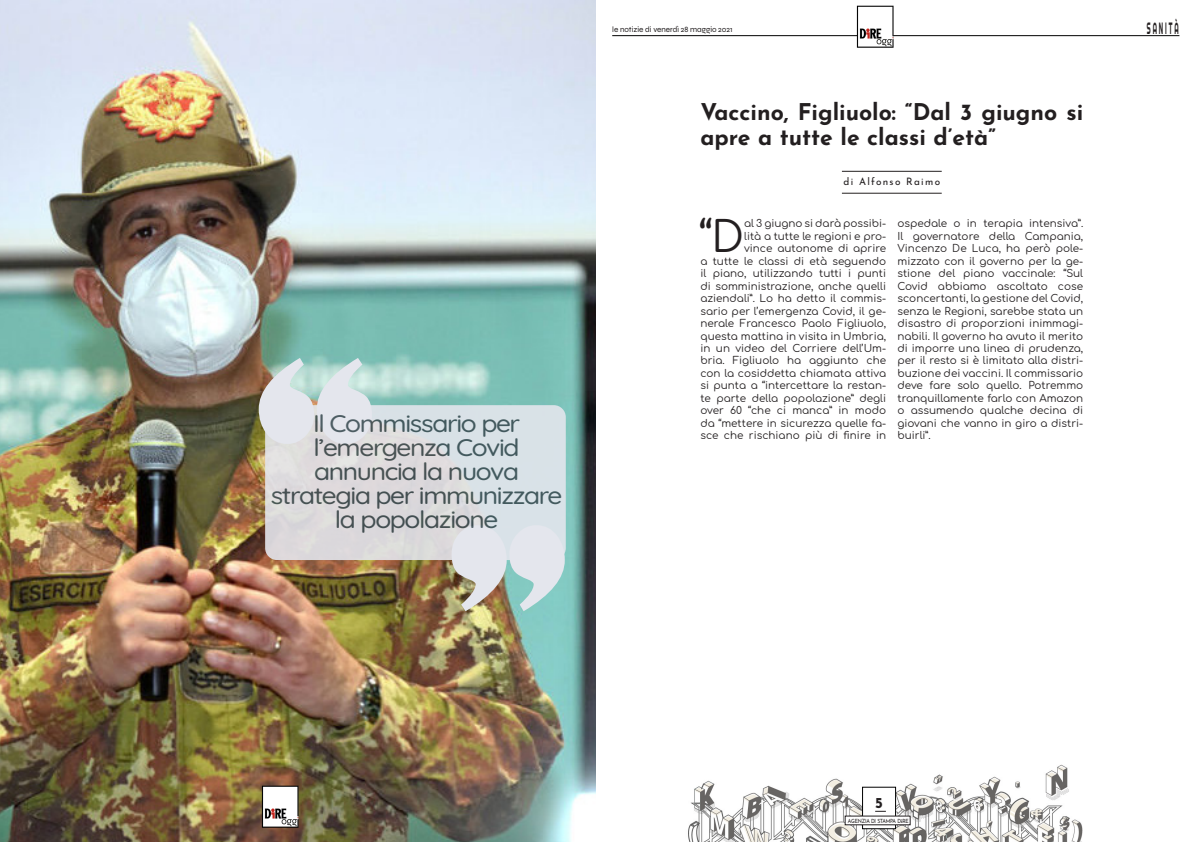
<style>
.page{position:relative;width:1191px;height:842px;background:#fff}
.page>*{position:absolute;margin:0;border:0;box-sizing:border-box;transform-origin:0 0}
.t1{font:42.4px "Comfortaa";color:#231f20}
.t2{font:300 24px/24px "Quicksand";letter-spacing:-.05em;color:#3c4e54;text-align:center;scale:1.1 1}
.t3{font:700 23px/25px "Josefin Sans";color:#231f20}
.t4{font:16.4px "Righteous";letter-spacing:.29em;color:#231f20;scale:.39 1}
.t5{font:700 15px "Josefin Sans";color:#231f20}
.t6{font:10.4px/12.5px "Comfortaa";color:#231f20;text-align:right}
.t7{font:10.2px "Josefin Sans";letter-spacing:.13em;color:#231f20}
.t8{font:8px "Syne";color:#231f20}
.t9{font:5.7px "Josefin Sans";letter-spacing:-.04em;color:#231f20;scale:.88 1}
.s1{font-weight:700}
</style>
<div class="page">
<img style="left:688px;top:764px;width:395px;height:78px">
<img style="left:0;top:0;width:595px;height:842px">
<svg style="left:259px;top:358px;width:113px;height:86px;background:#c2d3ce"></svg>
<hr style="left:842px;top:193px;width:99px;height:1px;background:#231f20">
<hr style="left:842px;top:171px;width:99px;height:1px;background:#231f20">
<img style="left:451px;top:554px;width:114px;height:57px">
<div style="left:265px;top:405px;width:301px;height:155px;background:#dbe1e1;border-radius:12px"></div>
<hr style="left:612px;top:35px;width:567px;height:1px;background:#000">
<div style="left:862px;top:787px;width:34px;height:42px;background:#fff;border:1px solid #000"></div>
<div style="left:845px;top:816px;width:65px;height:9px;background:#fff"></div>
<img style="left:842px;top:5px;width:74px;height:42px">
<img style="left:247px;top:784px;width:73px;height:43px">
<h2 class="t2" style="left:271px;top:409px;width:267px">Il Commissario per l’emergenza Covid annuncia la nuova strategia per immunizzare la popolazione</h2>
<p class="t8" style="left:612px;top:24px;width:122px">le notizie di venerdì 28 maggio 2021</p>
<p class="t3" style="left:700px;top:97px;width:384px">Vaccino, Figliuolo: “Dal 3 giugno si apre a tutte le classi d’età”</p>
<p class="t7" style="left:843px;top:173px;width:98px">di Alfonso Raimo</p>
<p class="t1" style="left:699px;top:199px;width:46px">“D</p>
<p class="t6" style="left:700px;top:216px;width:187px">al 3 giugno si darà possibi-<br>lità a tutte le regioni e pro-<br>vince autonome di aprire<br>a tutte le classi di età seguendo il piano, utilizzando tutti i punti di somministrazione, anche quelli aziendali”. Lo ha detto il commis&shy;sario per l’emergenza Covid, il ge&shy;nerale Francesco Paolo Figliuolo, questa mattina in visita in Umbria, in un video del Corriere dell’Um&shy;bria. Figliuolo ha aggiunto che con la cosiddetta chiamata attiva si punta a “intercettare la restan&shy;te parte della popolazione” degli over 60 “che ci manca” in modo da “mettere in sicurezza quelle fa&shy;sce che rischiano più di finire in</p>
<p class="t6" style="left:897px;top:216px;width:187px;text-align:justify">ospedale o in terapia intensiva”.<br>Il governatore della Campania, Vincenzo De Luca, ha però pole&shy;mizzato con il governo per la ge&shy;stione del piano vaccinale: “Sul Covid abbiamo ascoltato cose sconcertanti, la gestione del Covid, senza le Regioni, sarebbe stata un disastro di proporzioni inimmagi&shy;nabili. Il governo ha avuto il merito di imporre una linea di prudenza, per il resto si è limitato alla distri&shy;buzione dei vaccini. Il commissario deve fare solo quello. Potremmo tranquillamente farlo con Amazon o assumendo qualche decina di giovani che vanno in giro a distri&shy;buirli”.</p>
<p class="t4" style="left:1147px;top:17px;width:83px">SANITÀ</p>
<h3 class="t5" style="left:875px;top:792px;width:9px">5</h3>
<p class="t9" style="left:848px;top:816px;width:71px">AGENZIA DI STAMPA D<span class="s1">i</span>RE</p>
</div>
